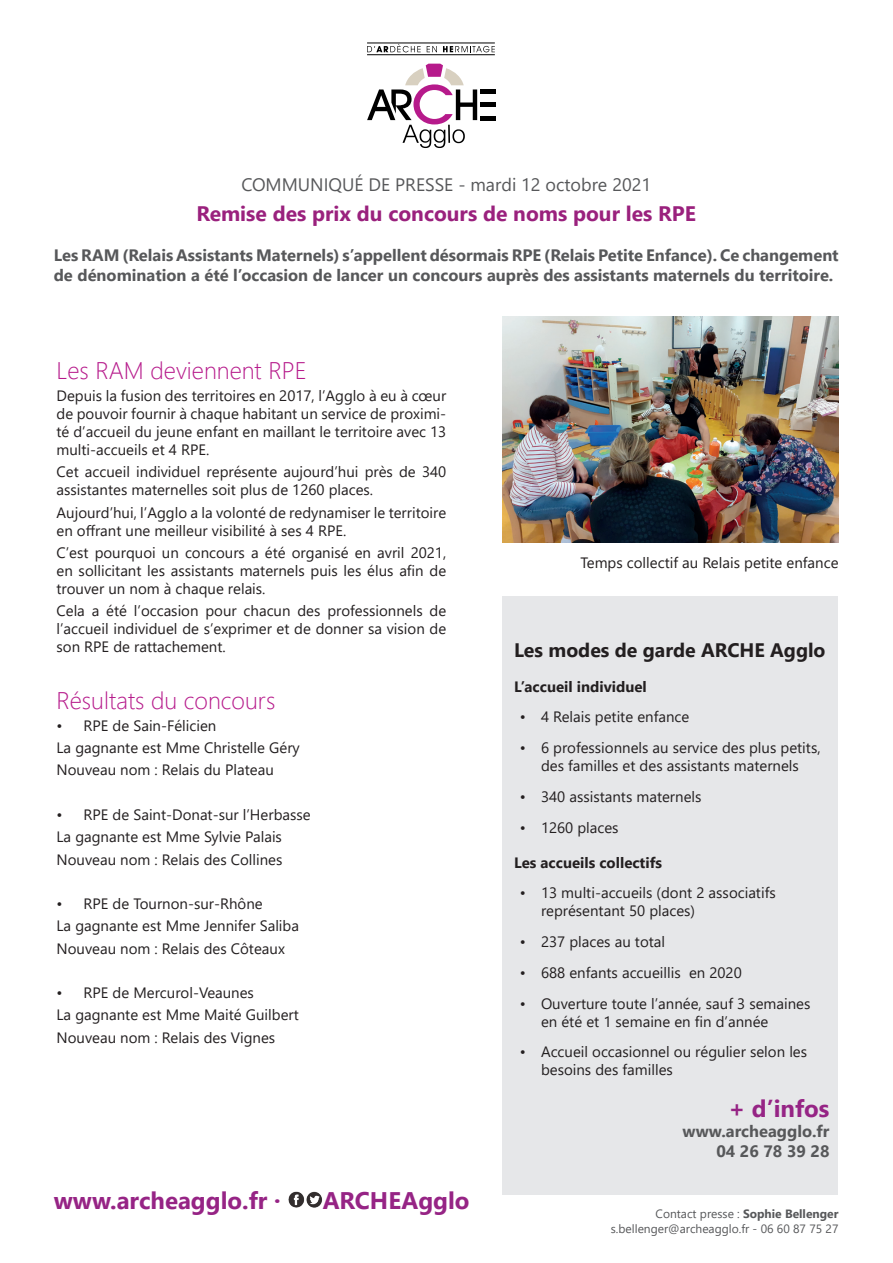
<style>
.page{position:relative;width:893px;height:1263px;background:#fff}
.page>*{position:absolute;margin:0;border:0;box-sizing:border-box;transform-origin:0 0}
.t1{font:300 24px "Segoe UI";color:#b61a8b}
.t2{font:700 24px "Segoe UI";color:#962485}
.t3{font:700 21px "Segoe UI";color:#9a217d}
.t4{font:700 19.5px "Segoe UI";color:#231f20}
.t5{font:18px "Segoe UI";color:#57585a}
.t6{font:700 16.5px/19.8px "Segoe UI";color:#57585a}
.t7{font:15px/18px "Segoe UI";color:#231f20}
.t8{font:700 15px "Segoe UI";color:#231f20}
.t9{font:12px/14.4px "Segoe UI";color:#57585a;text-align:right}
.s1{font-weight:700}
</style>
<div class="page">
<svg style="left:367px;top:44px;width:54px;height:8px"></svg>
<svg style="left:427px;top:46px;width:10px;height:6px"></svg>
<svg style="left:443px;top:46px;width:52px;height:6px"></svg>
<hr style="left:367px;top:43px;width:128px;height:1px;background:#000">
<hr style="left:367px;top:54px;width:128px;height:1px;background:#000">
<hr style="left:480px;top:116px;width:15px;height:4px;background:#000">
<hr style="left:480px;top:103px;width:15px;height:4px;background:#000">
<div style="left:480px;top:89px;width:15px;height:5px;background:#000"></div>
<svg style="left:367px;top:64px;width:110px;height:84px"></svg>
<img style="left:288px;top:1191px;width:34px;height:17px">
<div style="left:503px;top:597px;width:335px;height:598px;background:#e6e7e9"></div>
<img style="left:503px;top:317px;width:335px;height:225px">
<p class="t5" style="left:241px;top:167px;width:411px">COMMUNIQUÉ DE PRESSE - mardi 12 octobre 2021</p>
<h2 class="t3" style="left:197px;top:194px;width:501px">Remise des prix du concours de noms pour les RPE</h2>
<p class="t6" style="left:54px;top:244px;width:786px">Les RAM (Relais Assistants Maternels) s’appellent désormais RPE (Relais Petite Enfance). Ce changement de dénomination a été l’occasion de lancer un concours auprès des assistants maternels du territoire.</p>
<h1 class="t1" style="left:57px;top:348px;width:252px">Les RAM deviennent RPE</h1>
<p class="t7" style="left:57px;top:385px;width:391px;text-align:justify">Depuis la fusion des territoires en 2017, l’Agglo à eu à cœur de pouvoir fournir à chaque habitant un service de proximi&shy;té d’accueil du jeune enfant en maillant le territoire avec 13 multi-accueils et 4 RPE.</p>
<p class="t7" style="left:57px;top:462px;width:391px">Cet accueil individuel représente aujourd’hui près de 340 assistantes maternelles soit plus de 1260 places.</p>
<p class="t7" style="left:57px;top:502px;width:391px">Aujourd’hui, l’Agglo a la volonté de redynamiser le territoire en offrant une meilleur visibilité à ses 4 RPE.</p>
<p class="t7" style="left:57px;top:542px;width:391px;text-align:justify">C’est pourquoi un concours a été organisé en avril 2021, en sollicitant les assistants maternels puis les élus afin de trouver un nom à chaque relais.</p>
<p class="t7" style="left:57px;top:600px;width:391px;text-align:justify">Cela a été l’occasion pour chacun des professionnels de l’accueil individuel de s’exprimer et de donner sa vision de son RPE de rattachement.</p>
<h1 class="t1" style="left:57px;top:678px;width:220px">Résultats du concours</h1>
<p class="t7" style="left:57px;top:713px;width:245px;line-height:22.2px">• RPE de Sain-Félicien<br>La gagnante est Mme Christelle Géry<br>Nouveau nom : Relais du Plateau</p>
<p class="t7" style="left:57px;top:802px;width:256px;line-height:22.2px">• RPE de Saint-Donat-sur l’Herbasse<br>La gagnante est Mme Sylvie Palais<br>Nouveau nom : Relais des Collines</p>
<p class="t7" style="left:57px;top:891px;width:244px;line-height:22.2px">• RPE de Tournon-sur-Rhône<br>La gagnante est Mme Jennifer Saliba<br>Nouveau nom : Relais des Côteaux</p>
<p class="t7" style="left:57px;top:980px;width:244px;line-height:22.2px">• RPE de Mercurol-Veaunes<br>La gagnante est Mme Maité Guilbert<br>Nouveau nom : Relais des Vignes</p>
<h1 class="t2" style="left:54px;top:1177px;width:228px">www.archeagglo.fr ·</h1>
<h1 class="t2" style="left:323px;top:1177px;width:148px">ARCHEAgglo</h1>
<p class="t7" style="left:580px;top:552px;width:260px">Temps collectif au Relais petite enfance</p>
<h3 class="t4" style="left:514px;top:631px;width:313px">Les modes de garde ARCHE Agglo</h3>
<p class="t8" style="left:514px;top:672px;width:134px">L’accueil individuel</p>
<p class="t7" style="left:520px;top:707px;width:171px">• 4 Relais petite enfance</p>
<p class="t7" style="left:520px;top:737px;width:302px;text-align:center">• 6 professionnels au service des plus petits, des familles et des assistants maternels</p>
<p class="t7" style="left:520px;top:786px;width:183px">• 340 assistants maternels</p>
<p class="t7" style="left:520px;top:817px;width:100px">• 1260 places</p>
<p class="t8" style="left:514px;top:848px;width:150px">Les accueils collectifs</p>
<p class="t7" style="left:541px;top:883px;width:236px;text-indent:-21px">• 13 multi-accueils (dont 2 associatifs représentant 50 places)</p>
<p class="t7" style="left:520px;top:931px;width:147px">• 237 places au total</p>
<p class="t7" style="left:520px;top:962px;width:224px">• 688 enfants accueillis en 2020</p>
<p class="t7" style="left:541px;top:993px;width:271px;text-indent:-21px">• Ouverture toute l’année, sauf 3 semaines en été et 1 semaine en fin d’année</p>
<p class="t7" style="left:541px;top:1042px;width:268px;text-indent:-21px">• Accueil occasionnel ou régulier selon les besoins des familles</p>
<h1 class="t2" style="left:728px;top:1086px;width:103px">+ d’infos</h1>
<p class="t6" style="left:683px;top:1120px;width:148px;text-align:right">www.archeagglo.fr<br>04 26 78 39 28</p>
<p class="t9" style="left:611px;top:1206px;width:229px">Contact presse : <span class="s1">Sophie Bellenger </span>s.bellenger@archeagglo.fr - 06 60 87 75 27</p>
</div>
